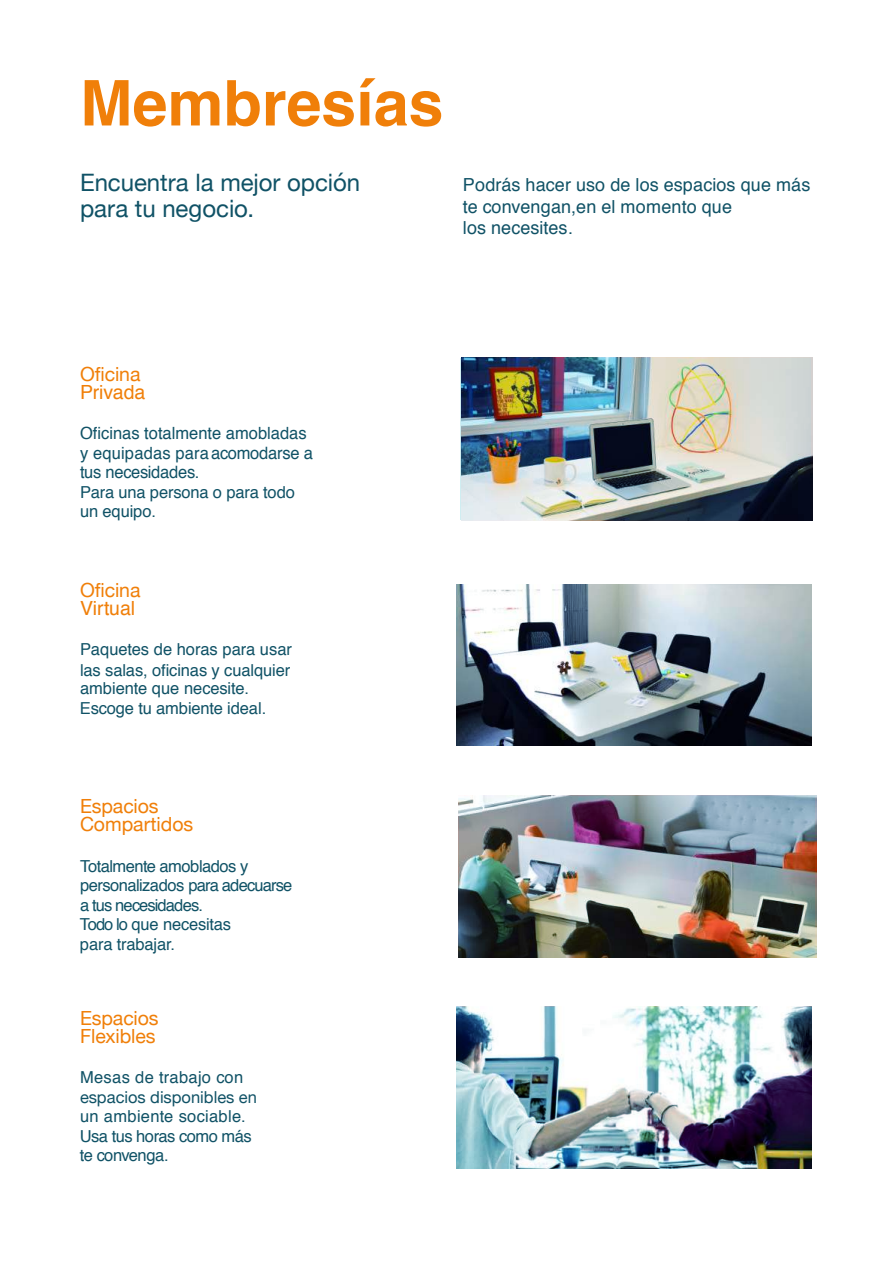
<style>
.page{position:relative;width:893px;height:1263px;background:#fff}
.page>*{position:absolute;margin:0;border:0;box-sizing:border-box;transform-origin:0 0}
.t1{font:700 63px "Helvetica";color:#f07f09}
.t2{font:24px/25.5px "Helvetica Neue";color:#105266}
.t3{font:19.5px/18px "Helvetica Neue";letter-spacing:-.005em;color:#f07f09}
.t4{font:19.5px "Helvetica";letter-spacing:-.005em;color:#f07f09}
.t5{font:18px/21.6px "Helvetica";letter-spacing:.01em;color:#105266}
.t6{font:16.95px "Helvetica";letter-spacing:-.015em;color:#105266}
.t7{font:16.8px/19.5px "Helvetica";color:#105266}
.t8{font:16.5px/19.5px "Helvetica";letter-spacing:-.01em;color:#105266}
.t9{font:16.5px/19.5px "Helvetica";letter-spacing:-.035em;color:#105266}
.t10{font:16.5px "Helvetica Neue";letter-spacing:-.005em;color:#105266}
.t11{font:16.5px "Helvetica";letter-spacing:.02em;color:#105266}
.s1{font-size:16.95px}
</style>
<div class="page">
<img style="left:456px;top:584px;width:355px;height:162px">
<img style="left:456px;top:1007px;width:355px;height:161px">
<img style="left:460px;top:796px;width:355px;height:162px">
<img style="left:460px;top:358px;width:351px;height:161px">
<h1 class="t1" style="left:80px;top:52px;width:365px">Membresías</h1>
<h2 class="t2" style="left:80px;top:171px;width:282px">Encuentra la mejor opción para tu negocio.</h2>
<p class="t5" style="left:463px;top:175px;width:349px">Podrás hacer uso de los espacios que más te convengan,en el momento que<br>los necesites.</p>
<p class="t3" style="left:80px;top:366px;width:62px">Oficina</p>
<p class="t4" style="left:80px;top:377px;width:67px">Privada</p>
<p class="t7" style="left:80px;top:424px;width:234px">Oficinas totalmente amobladas y equipadas para<span class="s1">acomodarse a</span></p>
<p class="t6" style="left:80px;top:459px;width:121px">tus necesidades.</p>
<p class="t8" style="left:80px;top:483px;width:216px">Para una persona o para todo un equipo.</p>
<p class="t3" style="left:80px;top:582px;width:62px">Oficina</p>
<p class="t4" style="left:80px;top:593px;width:57px">Virtual</p>
<p class="t8" style="left:80px;top:640px;width:214px">Paquetes de horas para usar</p>
<p class="t8" style="left:80px;top:679px;width:188px">ambiente que necesite.<br>Escoge tu ambiente ideal.</p>
<p class="t8" style="left:80px;top:661px;width:212px">las salas, oficinas y cualquier</p>
<p class="t3" style="left:80px;top:798px;width:115px">Espacios<br>Compartidos</p>
<p class="t9" style="left:80px;top:857px;width:214px">Totalmente amoblados y personalizados para adecuarse a tus necesidades.<br>Todo lo que necesitas<br>para trabajar.</p>
<p class="t3" style="left:80px;top:1010px;width:80px">Espacios<br>Flexibles</p>
<p class="t11" style="left:80px;top:1065px;width:165px">Mesas de trabajo con</p>
<p class="t10" style="left:80px;top:1085px;width:178px">espacios disponibles en</p>
<p class="t8" style="left:80px;top:1107px;width:173px">un ambiente sociable.<br>Usa tus horas como más te convenga.</p>
</div>
